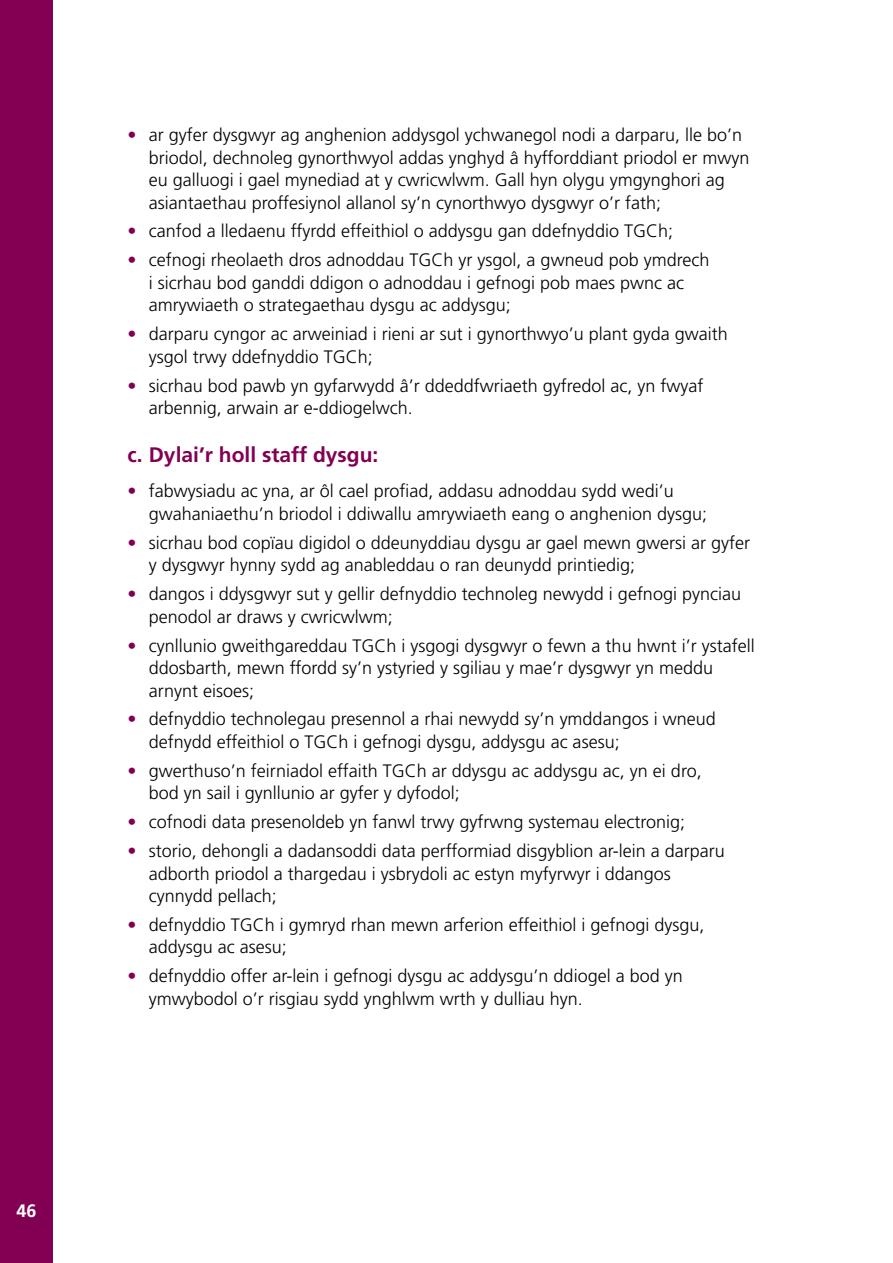
<style>
.page{position:relative;width:893px;height:1263px;background:#fff}
.page>*{position:absolute;margin:0;border:0;box-sizing:border-box;transform-origin:0 0}
.t1{font:700 21px "Frutiger LT Std";color:#820053}
.t2{font:300 18px/22.5px "Frutiger LT Std";color:#000}
.t3{font:300 18px/29px "Frutiger LT Std";color:#820053}
.t4{font:700 18px "Frutiger LT Std";color:#fff}
</style>
<div class="page">
<div style="left:0;top:0;width:53px;height:1263px;background:#820053"></div>
<p class="t4" style="left:17px;top:1200px;width:11px">46</p>
<p class="t2" style="left:149px;top:124px;width:602px">ar gyfer dysgwyr ag anghenion addysgol ychwanegol nodi a darparu, lle bo’n briodol, dechnoleg gynorthwyol addas ynghyd â hyfforddiant priodol er mwyn eu galluogi i gael mynediad at y cwricwlwm. Gall hyn olygu ymgynghori ag asiantaethau proffesiynol allanol sy’n cynorthwyo dysgwyr o’r fath;</p>
<p class="t2" style="left:149px;top:217px;width:562px;line-height:29px">canfod a lledaenu ffyrdd effeithiol o addysgu gan ddefnyddio TGCh; cefnogi rheolaeth dros adnoddau TGCh yr ysgol, a gwneud pob ymdrech</p>
<p class="t2" style="left:149px;top:272px;width:537px">i sicrhau bod ganddi ddigon o adnoddau i gefnogi pob maes pwnc ac amrywiaeth o strategaethau dysgu ac addysgu;</p>
<p class="t2" style="left:149px;top:323px;width:581px">darparu cyngor ac arweiniad i rieni ar sut i gynorthwyo’u plant gyda gwaith ysgol trwy ddefnyddio TGCh;</p>
<p class="t2" style="left:149px;top:374px;width:556px">sicrhau bod pawb yn gyfarwydd â’r ddeddfwriaeth gyfredol ac, yn fwyaf arbennig, arwain ar e-ddiogelwch.</p>
<p class="t1" style="left:128px;top:442px;width:252px">c. Dylai’r holl staff dysgu:</p>
<p class="t2" style="left:149px;top:480px;width:560px">fabwysiadu ac yna, ar ôl cael profiad, addasu adnoddau sydd wedi’u gwahaniaethu’n briodol i ddiwallu amrywiaeth eang o anghenion dysgu;</p>
<p class="t2" style="left:149px;top:532px;width:603px">sicrhau bod copïau digidol o ddeunyddiau dysgu ar gael mewn gwersi ar gyfer y dysgwyr hynny sydd ag anableddau o ran deunydd printiedig;</p>
<p class="t2" style="left:149px;top:583px;width:594px">dangos i ddysgwyr sut y gellir defnyddio technoleg newydd i gefnogi pynciau penodol ar draws y cwricwlwm;</p>
<p class="t2" style="left:149px;top:634px;width:607px">cynllunio gweithgareddau TGCh i ysgogi dysgwyr o fewn a thu hwnt i’r ystafell ddosbarth, mewn ffordd sy’n ystyried y sgiliau y mae’r dysgwyr yn meddu arnynt eisoes;</p>
<p class="t2" style="left:149px;top:708px;width:568px">defnyddio technolegau presennol a rhai newydd sy’n ymddangos i wneud defnydd effeithiol o TGCh i gefnogi dysgu, addysgu ac asesu;</p>
<p class="t2" style="left:149px;top:760px;width:554px">gwerthuso’n feirniadol effaith TGCh ar ddysgu ac addysgu ac, yn ei dro, bod yn sail i gynllunio ar gyfer y dyfodol;</p>
<p class="t2" style="left:149px;top:808px;width:577px;line-height:29px">cofnodi data presenoldeb yn fanwl trwy gyfrwng systemau electronig; storio, dehongli a dadansoddi data perfformiad disgyblion ar-lein a darparu</p>
<p class="t2" style="left:149px;top:862px;width:524px">adborth priodol a thargedau i ysbrydoli ac estyn myfyrwyr i ddangos cynnydd pellach;</p>
<p class="t2" style="left:149px;top:914px;width:557px">defnyddio TGCh i gymryd rhan mewn arferion effeithiol i gefnogi dysgu, addysgu ac asesu;</p>
<p class="t2" style="left:149px;top:965px;width:535px">defnyddio offer ar-lein i gefnogi dysgu ac addysgu’n ddiogel a bod yn ymwybodol o’r risgiau sydd ynghlwm wrth y dulliau hyn.</p>
<p class="t3" style="left:128px;top:121px;width:10px">•</p>
<p class="t3" style="left:128px;top:217px;width:10px">• •</p>
<p class="t3" style="left:128px;top:320px;width:10px">•</p>
<p class="t3" style="left:128px;top:371px;width:10px">•</p>
<p class="t3" style="left:128px;top:477px;width:10px">•</p>
<p class="t3" style="left:128px;top:528px;width:10px">•</p>
<p class="t3" style="left:128px;top:580px;width:10px">•</p>
<p class="t3" style="left:128px;top:631px;width:10px">•</p>
<p class="t3" style="left:128px;top:705px;width:10px">•</p>
<p class="t3" style="left:128px;top:756px;width:10px">•</p>
<p class="t3" style="left:128px;top:808px;width:10px">• •</p>
<p class="t3" style="left:128px;top:910px;width:10px">•</p>
<p class="t3" style="left:128px;top:962px;width:10px">•</p>
</div>
